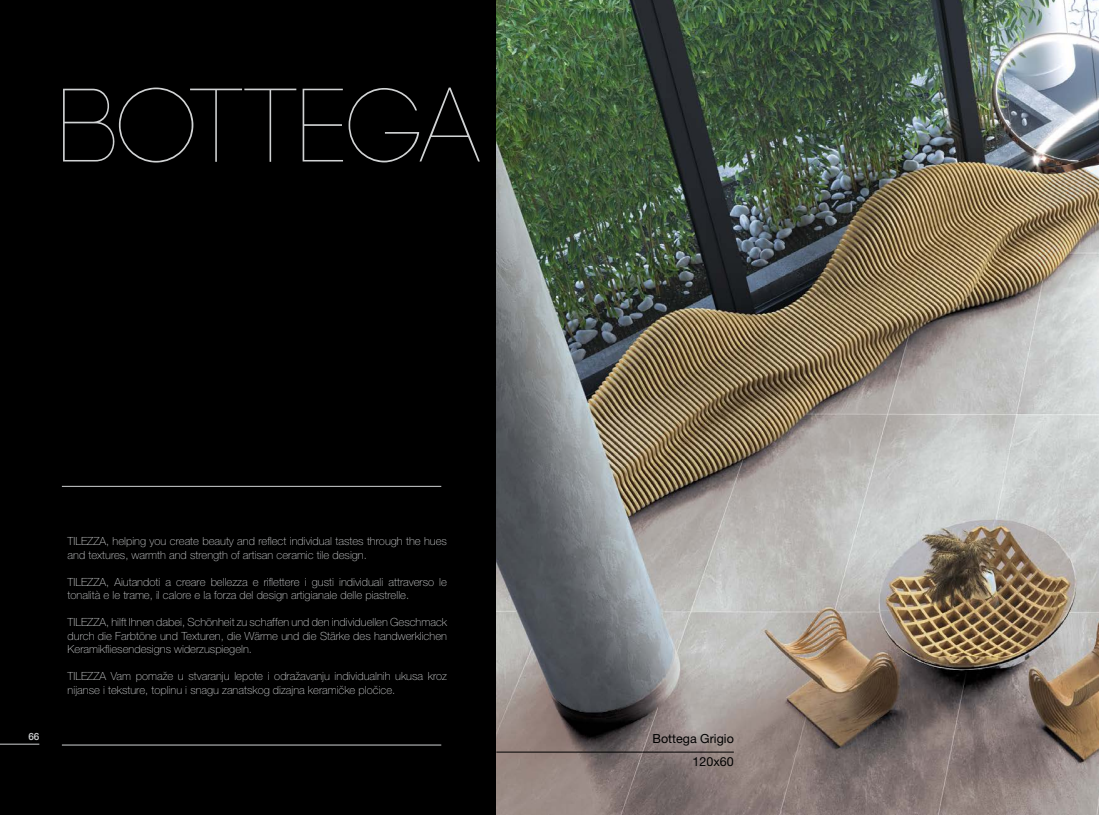
<style>
.page{position:relative;width:1099px;height:815px;background:#fff}
.page>*{position:absolute;margin:0;border:0;box-sizing:border-box;transform-origin:0 0}
.t1{font:300 104.12px "Code";color:#d1d3d4}
.t2{font:12.5px/22.5px "Helvetica Neue LT Std";color:#000;text-align:right}
.t3{font:100 11.25px/13.5px "Helvetica Neue LT Std";color:#d1d3d4}
.t4{font:500 10px "Helvetica Neue LT Std";color:#d1d3d4}
</style>
<div class="page">
<div style="left:0;top:0;width:1098px;height:815px;background:#000"></div>
<hr style="left:62px;top:486px;width:379px;height:1px;background:#d1d3d4">
<hr style="left:62px;top:745px;width:379px;height:1px;background:#d1d3d4">
<img style="left:496px;top:0;width:602px;height:815px">
<hr style="left:496px;top:752px;width:237px;height:1px;background:#000">
<hr style="left:0;top:744px;width:39px;height:1px;background:#d1d3d4">
<h1 class="t1" style="left:58px;top:74px;width:424px">BOTTEGA</h1>
<p class="t4" style="left:28px;top:730px;width:13px">66</p>
<p class="t3" style="left:68px;top:535px;width:381px">TILEZZA, helping you create beauty and reflect individual tastes through the hues and textures, warmth and strength of artisan ceramic tile design.</p>
<p class="t3" style="left:68px;top:575px;width:381px">TILEZZA, Aiutandoti a creare bellezza e riflettere i gusti individuali attraverso le tonalità e le trame, il calore e la forza del design artigianale delle piastrelle.</p>
<p class="t3" style="left:68px;top:616px;width:381px;text-align:justify">TILEZZA, hilft Ihnen dabei, Schönheit zu schaffen und den individuellen Geschmack durch die Farbtöne und Texturen, die Wärme und die Stärke des handwerklichen Keramikfliesendesigns widerzuspiegeln.</p>
<p class="t3" style="left:68px;top:670px;width:381px">TILEZZA Vam pomaže u stvaranju lepote i odražavanju individualnih ukusa kroz nijanse i teksture, toplinu i snagu zanatskog dizajna keramičke pločice.</p>
<p class="t2" style="left:652px;top:727px;width:83px">Bottega Grigio<br>120x60</p>
</div>
